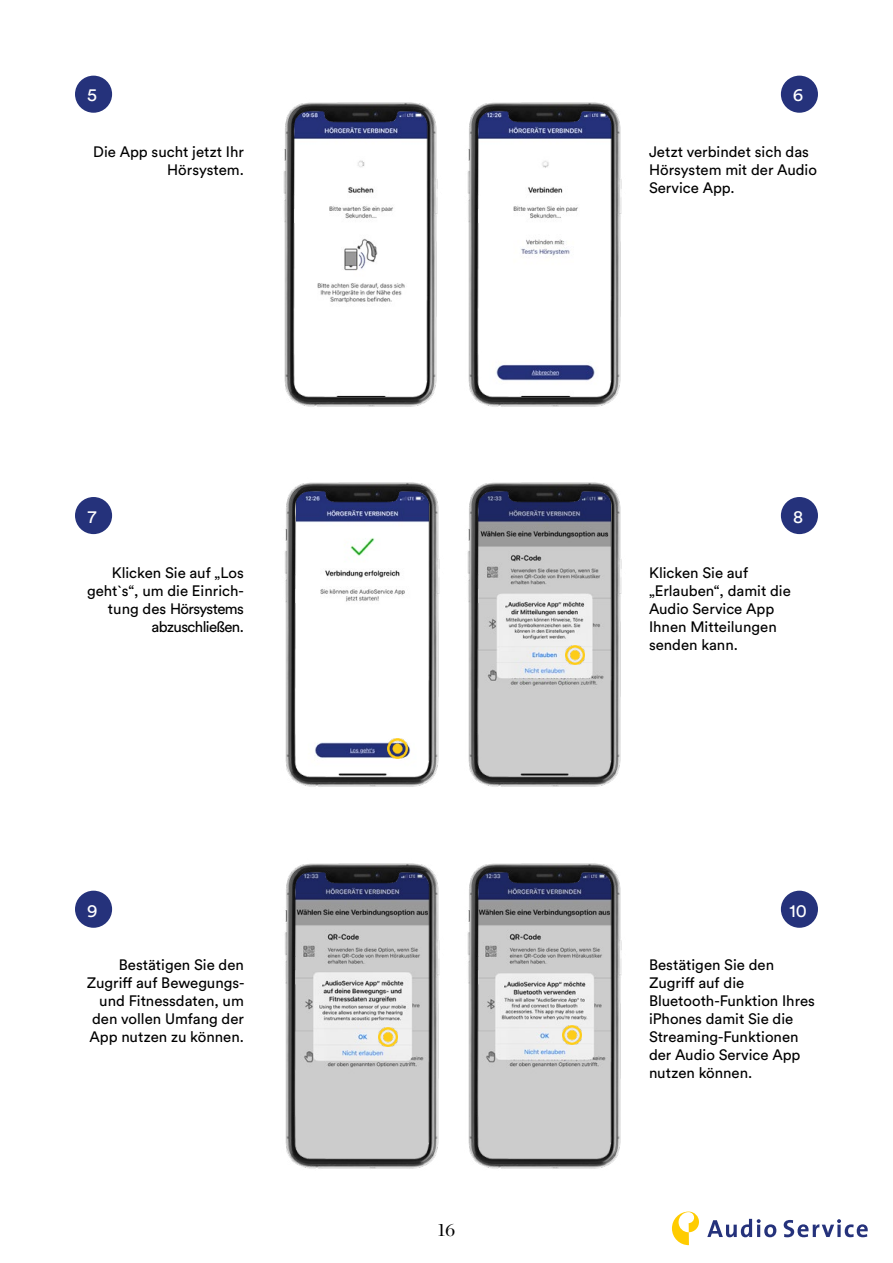
<style>
.page{position:relative;width:893px;height:1263px;background:#fff}
.page>*{position:absolute;margin:0;border:0;box-sizing:border-box;transform-origin:0 0}
.t1{font:18px "Circular Pro";color:#fff}
.t2{font:18px "Chronicle Display";color:#000}
.t3{font:15px/18px "Circular Pro";color:#000;text-align:right}
</style>
<div class="page">
<svg style="left:672px;top:1211px;width:27px;height:34px"></svg>
<svg style="left:707px;top:1219px;width:69px;height:18px"></svg>
<svg style="left:784px;top:1219px;width:84px;height:18px"></svg>
<div style="left:781px;top:76px;width:37px;height:37px;background:#25327b;border-radius:50%"></div>
<div style="left:75px;top:891px;width:37px;height:37px;background:#25327b;border-radius:50%"></div>
<div style="left:75px;top:497px;width:37px;height:37px;background:#25327b;border-radius:50%"></div>
<div style="left:781px;top:497px;width:37px;height:37px;background:#25327b;border-radius:50%"></div>
<div style="left:781px;top:891px;width:37px;height:37px;background:#25327b;border-radius:50%"></div>
<div style="left:75px;top:76px;width:37px;height:37px;background:#25327b;border-radius:50%"></div>
<img style="left:284px;top:482px;width:156px;height:305px">
<img style="left:467px;top:482px;width:155px;height:305px">
<img style="left:284px;top:863px;width:156px;height:306px">
<img style="left:467px;top:863px;width:155px;height:306px">
<img style="left:283px;top:102px;width:155px;height:305px">
<img style="left:467px;top:102px;width:155px;height:305px">
<img style="left:388px;top:739px;width:19px;height:19px">
<img style="left:565px;top:645px;width:19px;height:19px">
<img style="left:378px;top:1028px;width:19px;height:19px">
<img style="left:562px;top:1025px;width:19px;height:20px">
<p class="t1" style="left:87px;top:83px;width:11px">5</p>
<p class="t1" style="left:793px;top:83px;width:12px">6</p>
<p class="t3" style="left:93px;top:142px;width:152px">Die App sucht jetzt Ihr<br>Hörsystem.</p>
<p class="t3" style="left:649px;top:142px;width:169px;text-align:left">Jetzt verbindet sich das<br>Hörsystem mit der Audio<br>Service App.</p>
<p class="t1" style="left:88px;top:504px;width:10px">7</p>
<p class="t1" style="left:793px;top:504px;width:12px">8</p>
<p class="t3" style="left:87px;top:563px;width:158px">Klicken Sie auf „Los geht`s“, um die Einrich&shy;tung des Hörsystems abzuschließen.</p>
<p class="t3" style="left:649px;top:563px;width:143px;text-align:left">Klicken Sie auf „Erlauben“, damit die<br>Audio Service App<br>Ihnen Mitteilungen senden kann.</p>
<p class="t1" style="left:87px;top:898px;width:12px">9</p>
<p class="t3" style="left:87px;top:955px;width:159px">Bestätigen Sie den<br>Zugriff auf Bewegungs&shy;und Fitnessdaten, um den vollen Umfang der<br>App nutzen zu können.</p>
<p class="t2" style="left:438px;top:1216px;width:19px">16</p>
<p class="t1" style="left:789px;top:898px;width:19px">10</p>
<p class="t3" style="left:649px;top:955px;width:168px;text-align:left">Bestätigen Sie den<br>Zugriff auf die<br>Bluetooth-Funktion Ihres iPhones damit Sie die<br>Streaming-Funktionen der Audio Service App nutzen können.</p>
</div>
